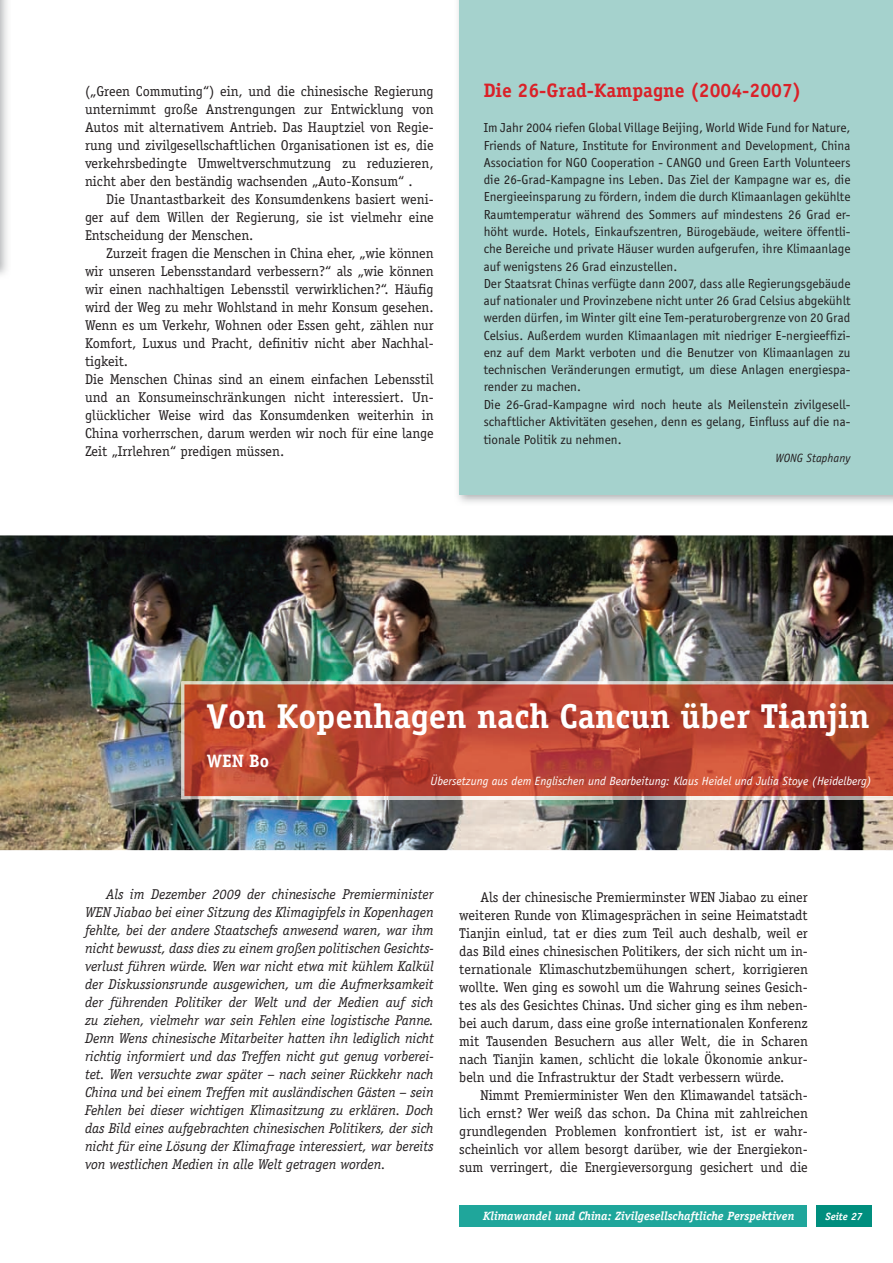
<style>
.page{position:relative;width:893px;height:1263px;background:#fff}
.page>*{position:absolute;margin:0;border:0;box-sizing:border-box;transform-origin:0 0}
.t1{font:700 34.5px "Officina Serif";color:#fff}
.t2{font:700 19.5px "Officina Serif";color:#da2128}
.t3{font:700 18px "Officina Serif";color:#fff}
.t4{font:14.25px/18px "Officina Serif";letter-spacing:-.005em;color:#231f20;text-align:justify}
.t5{font:italic 14.25px/18px "Officina Serif";letter-spacing:-.005em;color:#231f20;text-align:justify}
.t6{font:13.5px/17.2px "Officina Sans";color:#231f20}
.t7{font:italic 12px "Officina Sans";color:#fff}
.t8{font:italic 700 12px "Officina Serif";color:#fff}
.t9{font:italic 12px "Officina Sans";color:#231f20}
.t10{font:italic 700 10.5px "Officina Serif";color:#fff}
</style>
<div class="page">
<div style="left:459px;top:1205px;width:348px;height:21px;background:#1fa69b"></div>
<div style="left:816px;top:1205px;width:56px;height:21px;background:#008e7e"></div>
<div style="left:459px;top:0;width:434px;height:495px;background:#a5d2cd"></div>
<img style="left:0;top:535px;width:893px;height:315px">
<img style="left:232px;top:721px;width:661px;height:75px">
<img style="left:181px;top:681px;width:712px;height:40px">
<img style="left:181px;top:720px;width:51px;height:79px">
<img style="left:232px;top:796px;width:661px;height:3px">
<p class="t4" style="left:85px;top:82px;width:350px">(„Green Commuting“) ein, und die chinesische Regierung unternimmt große Anstrengungen zur Entwicklung von Autos mit alternativem Antrieb. Das Hauptziel von Regie&shy;rung und zivilgesellschaftlichen Organisationen ist es, die verkehrsbedingte Umweltverschmutzung zu reduzieren, nicht aber den beständig wachsenden „Auto-Konsum“ .</p>
<p class="t4" style="left:85px;top:190px;width:350px;text-indent:21px">Die Unantastbarkeit des Konsumdenkens basiert weni&shy;ger auf dem Willen der Regierung, sie ist vielmehr eine Entscheidung der Menschen.</p>
<p class="t4" style="left:85px;top:244px;width:350px;text-align:left;text-indent:21px">Zurzeit fragen die Menschen in China eher, „wie können wir unseren Lebensstandard verbessern?“ als „wie können wir einen nachhaltigen Lebensstil verwirklichen?“. Häufig wird der Weg zu mehr Wohlstand in mehr Konsum gesehen.<br>Wenn es um Verkehr, Wohnen oder Essen geht, zählen nur Komfort, Luxus und Pracht, definitiv nicht aber Nachhal&shy;tigkeit.<br>Die Menschen Chinas sind an einem einfachen Lebensstil und an Konsumeinschränkungen nicht interessiert. Un&shy;glücklicher Weise wird das Konsumdenken weiterhin in China vorherrschen, darum werden wir noch für eine lange Zeit „Irrlehren“ predigen müssen.</p>
<h2 class="t2" style="left:484px;top:78px;width:319px">Die 26-Grad-Kampagne (2004-2007)</h2>
<p class="t6" style="left:484px;top:120px;width:368px">Im Jahr 2004 riefen Global Village Beijing, World Wide Fund for Nature, Friends of Nature, Institute for Environment and Development, China Association for NGO Cooperation - CANGO und Green Earth Volunteers die 26-Grad-Kampagne ins Leben. Das Ziel der Kampagne war es, die Energieeinsparung zu fördern, indem die durch Klimaanlagen gekühlte Raumtemperatur während des Sommers auf mindestens 26 Grad er&shy;höht wurde. Hotels, Einkaufszentren, Bürogebäude, weitere öffentli&shy;che Bereiche und private Häuser wurden aufgerufen, ihre Klimaanlage auf wenigstens 26 Grad einzustellen.<br>Der Staatsrat Chinas verfügte dann 2007, dass alle Regierungsgebäude auf nationaler und Provinzebene nicht unter 26 Grad Celsius abgekühlt werden dürfen, im Winter gilt eine Tem-peraturobergrenze von 20 Grad Celsius. Außerdem wurden Klimaanlagen mit niedriger E-nergieeffizi&shy;enz auf dem Markt verboten und die Benutzer von Klimaanlagen zu technischen Veränderungen ermutigt, um diese Anlagen energiespa&shy;render zu machen.<br>Die 26-Grad-Kampagne wird noch heute als Meilenstein zivilgesell&shy;schaftlicher Aktivitäten gesehen, denn es gelang, Einfluss auf die na&shy;tionale Politik zu nehmen.</p>
<p class="t9" style="left:776px;top:451px;width:76px">WONG Staphany</p>
<h1 class="t1" style="left:207px;top:694px;width:664px">Von Kopenhagen nach Cancun über Tianjin</h1>
<p class="t3" style="left:207px;top:749px;width:64px">WEN Bo</p>
<p class="t7" style="left:431px;top:774px;width:443px">Übersetzung aus dem Englischen und Bearbeitung: Klaus Heidel und Julia Stoye (Heidelberg)</p>
<p class="t5" style="left:85px;top:885px;width:350px;text-indent:21px">Als im Dezember 2009 der chinesische Premierminister WEN Jiabao bei einer Sitzung des Klimagipfels in Kopenhagen fehlte, bei der andere Staatschefs anwesend waren, war ihm nicht bewusst, dass dies zu einem großen politischen Gesichts&shy;verlust führen würde. Wen war nicht etwa mit kühlem Kalkül der Diskussionsrunde ausgewichen, um die Aufmerksamkeit der führenden Politiker der Welt und der Medien auf sich zu ziehen, vielmehr war sein Fehlen eine logistische Panne.<br>Denn Wens chinesische Mitarbeiter hatten ihn lediglich nicht richtig informiert und das Treffen nicht gut genug vorberei&shy;tet. Wen versuchte zwar später – nach seiner Rückkehr nach China und bei einem Treffen mit ausländischen Gästen – sein Fehlen bei dieser wichtigen Klimasitzung zu erklären. Doch das Bild eines aufgebrachten chinesischen Politikers, der sich nicht für eine Lösung der Klimafrage interessiert, war bereits von westlichen Medien in alle Welt getragen worden.</p>
<p class="t4" style="left:459px;top:888px;width:350px;text-indent:21px">Als der chinesische Premierminster WEN Jiabao zu einer weiteren Runde von Klimagesprächen in seine Heimatstadt Tianjin einlud, tat er dies zum Teil auch deshalb, weil er das Bild eines chinesischen Politikers, der sich nicht um in&shy;ternationale Klimaschutzbemühungen schert, korrigieren wollte. Wen ging es sowohl um die Wahrung seines Gesich&shy;tes als des Gesichtes Chinas. Und sicher ging es ihm neben&shy;bei auch darum, dass eine große internationalen Konferenz mit Tausenden Besuchern aus aller Welt, die in Scharen nach Tianjin kamen, schlicht die lokale Ökonomie ankur&shy;beln und die Infrastruktur der Stadt verbessern würde.</p>
<p class="t4" style="left:459px;top:1086px;width:350px;text-indent:21px">Nimmt Premierminister Wen den Klimawandel tatsäch&shy;lich ernst? Wer weiß das schon. Da China mit zahlreichen grundlegenden Problemen konfrontiert ist, ist er wahr&shy;scheinlich vor allem besorgt darüber, wie der Energiekon&shy;sum verringert, die Energieversorgung gesichert und die</p>
<p class="t8" style="left:483px;top:1209px;width:313px">Klimawandel und China: Zivilgesellschaftliche Perspektiven</p>
<p class="t10" style="left:825px;top:1210px;width:39px">Seite 27</p>
</div>
